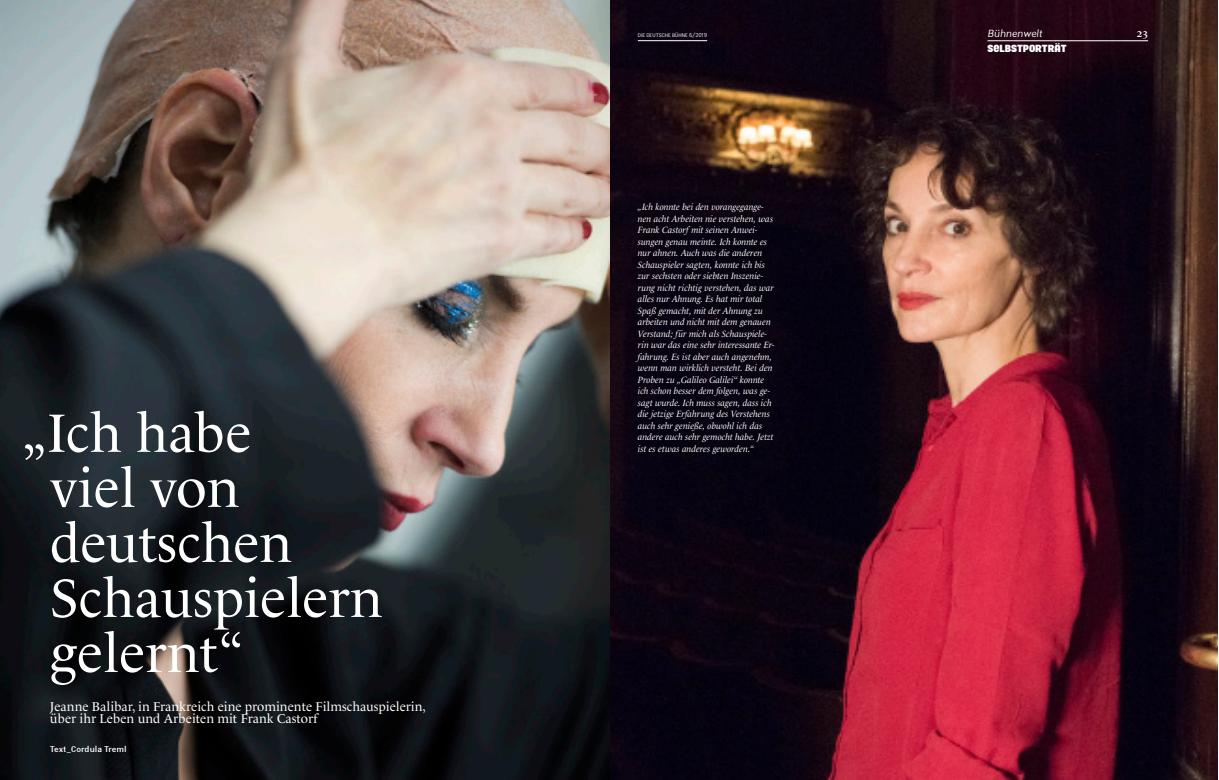
<style>
.page{position:relative;width:1219px;height:780px;background:#fff}
.page>*{position:absolute;margin:0;border:0;box-sizing:border-box;transform-origin:0 0}
.t1{font:55px "Le Monde Livre Std";color:#fff}
._008_Vorspann_serif{font:13px/11.5px "Le Monde Livre Std";color:#fff}
.t2{font:600 11px "Le Monde Livre Std";color:#fff}
.t3{font:10px "Malmo Sans Pro Headline";color:#fff}
.t4{font:italic 10px "Malmo Sans Pro";color:#fff}
.t5{font:italic 9.2px/11.5px "Le Monde Livre Std";color:#fff}
._001_Credit_Text{font:700 8px "Malmo Sans Pro";color:#fff}
.t6{font:5px "Malmo Sans Pro";color:#fff}
.s1{font-size:5.5px}
</style>
<div class="page">
<img style="left:0;top:0;width:1218px;height:780px">
<hr style="left:638px;top:40px;width:69px;height:1px;background:#fff">
<hr style="left:987px;top:41px;width:161px;height:1px;background:#fff">
<p class="t1" style="left:22px;top:400px;width:231px">„Ich habe</p>
<p class="t1" style="left:50px;top:455px;width:191px">viel von</p>
<p class="t1" style="left:50px;top:510px;width:244px">deutschen</p>
<p class="t1" style="left:50px;top:565px;width:334px">Schauspielern</p>
<p class="t1" style="left:50px;top:620px;width:195px">gelernt“</p>
<p class="_008_Vorspann_serif" style="left:50px;top:701px;width:377px">Jeanne Balibar, in Frankreich eine prominente Filmschauspielerin, über ihr Leben und Arbeiten mit Frank Castorf</p>
<p class="_001_Credit_Text" style="left:50px;top:742px;width:78px">Text_Cordula Treml</p>
<p class="t6" style="left:638px;top:31px;width:71px">DIE DEUTSCHE BÜHNE <span class="s1">6/2019</span></p>
<p class="t4" style="left:987px;top:26px;width:57px">Bühnenwelt</p>
<p class="t2" style="left:1137px;top:26px;width:13px">23</p>
<p class="t3" style="left:987px;top:41px;width:81px">SELBSTPORTRÄT</p>
<p class="t5" style="left:638px;top:201px;width:138px">„Ich konnte bei den vorangegange&shy;nen acht Arbeiten nie verstehen, was Frank Castorf mit seinen Anwei&shy;sungen genau meinte. Ich konnte es nur ahnen. Auch was die anderen Schauspieler sagten, konnte ich bis zur sechsten oder siebten Inszenie&shy;rung nicht richtig verstehen, das war alles nur Ahnung. Es hat mir total Spaß gemacht, mit der Ahnung zu arbeiten und nicht mit dem genauen Verstand; für mich als Schauspiele&shy;rin war das eine sehr interessante Er&shy;fahrung. Es ist aber auch angenehm, wenn man wirklich versteht. Bei den Proben zu „Galileo Galilei“ konnte ich schon besser dem folgen, was ge&shy;sagt wurde. Ich muss sagen, dass ich die jetzige Erfahrung des Verstehens auch sehr genieße, obwohl ich das andere auch sehr gemocht habe. Jetzt ist es etwas anderes geworden.“</p>
</div>
